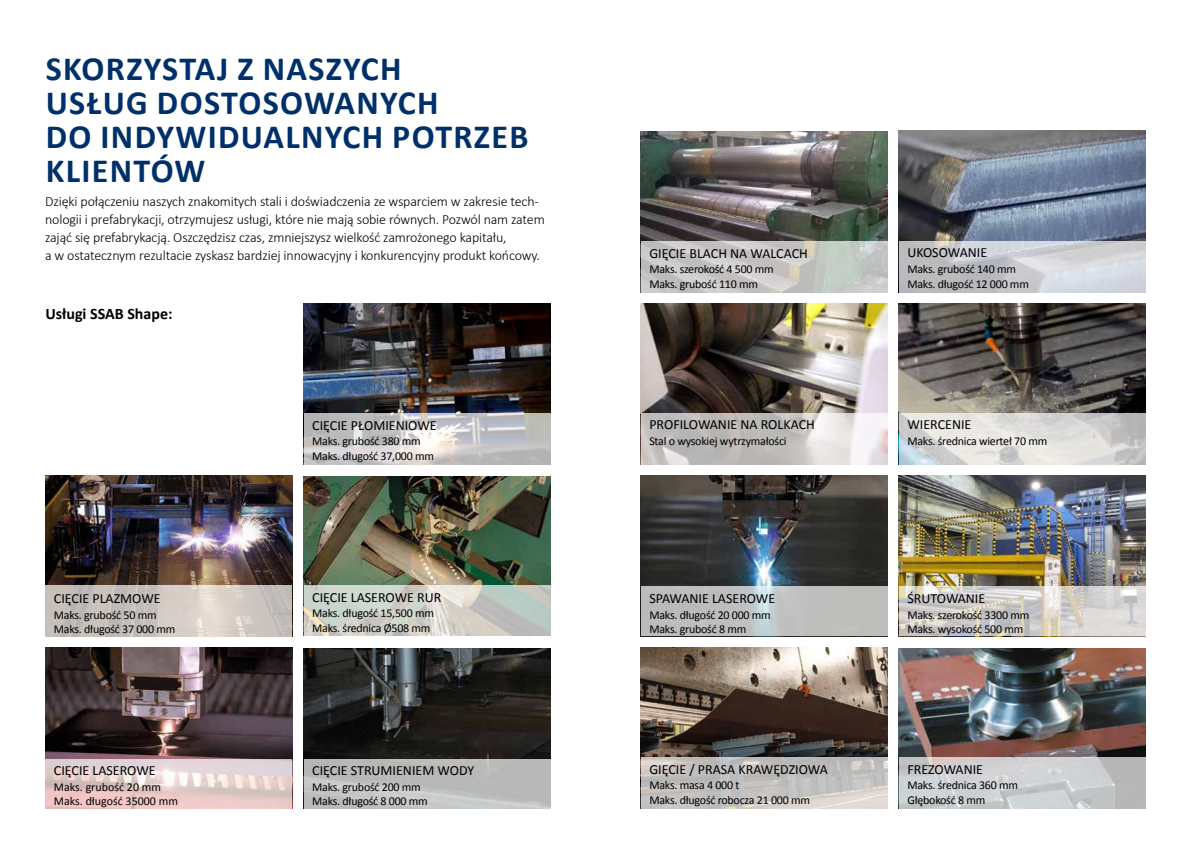
<style>
.page{position:relative;width:1191px;height:842px;background:#fff}
.page>*{position:absolute;margin:0;border:0;box-sizing:border-box;transform-origin:0 0}
.t1{font:700 34px/34px "Calibri";letter-spacing:.04em;color:#00306a}
.t2{font:700 16px "Calibri";color:#000}
.t3{font:300 14px/18px "Calibri";letter-spacing:-.01em;color:#000}
.t4{font:14px "Calibri";color:#000}
.t5{font:12px/14.4px "Calibri";letter-spacing:-.02em;color:#000}
.t6{font:12px/14.4px "Calibri";color:#000}
</style>
<div class="page">
<img style="left:899px;top:648px;width:246px;height:109px">
<img style="left:899px;top:131px;width:246px;height:110px">
<img style="left:899px;top:475px;width:246px;height:111px">
<img style="left:641px;top:647px;width:246px;height:110px">
<img style="left:304px;top:476px;width:246px;height:109px">
<img style="left:304px;top:648px;width:246px;height:110px">
<img style="left:899px;top:304px;width:246px;height:109px">
<img style="left:641px;top:131px;width:246px;height:110px">
<img style="left:45px;top:475px;width:247px;height:110px">
<img style="left:641px;top:475px;width:246px;height:111px">
<img style="left:45px;top:647px;width:247px;height:111px">
<img style="left:641px;top:303px;width:246px;height:110px">
<img style="left:304px;top:303px;width:246px;height:110px">
<svg style="left:304px;top:413px;width:246px;height:51px;background:#c9c7c8"></svg>
<svg style="left:45px;top:758px;width:247px;height:50px;background:#e4cccb"></svg>
<svg style="left:304px;top:758px;width:246px;height:50px;background:#bababa"></svg>
<svg style="left:641px;top:241px;width:246px;height:51px;background:#c7c7c5"></svg>
<svg style="left:304px;top:585px;width:246px;height:51px;background:#cdd0c7"></svg>
<svg style="left:641px;top:413px;width:246px;height:51px;background:#cdcac9"></svg>
<svg style="left:641px;top:586px;width:246px;height:50px;background:#bec0c0"></svg>
<svg style="left:641px;top:757px;width:246px;height:51px;background:#c5c2c1"></svg>
<svg style="left:899px;top:757px;width:246px;height:51px;background:#c9cbcc"></svg>
<svg style="left:899px;top:586px;width:246px;height:50px;background:#d2cfcc"></svg>
<svg style="left:899px;top:413px;width:246px;height:51px;background:#dad9d7"></svg>
<svg style="left:899px;top:241px;width:246px;height:51px;background:#c9cbd0"></svg>
<svg style="left:45px;top:585px;width:247px;height:51px;background:#ccc5c0"></svg>
<h1 class="t1" style="left:46px;top:50px;width:484px">SKORZYSTAJ Z NASZYCH<br>USŁUG DOSTOSOWANYCH<br>DO INDYWIDUALNYCH POTRZEB<br>KLIENTÓW</h1>
<p class="t3" style="left:45px;top:193px;width:501px">Dzięki połączeniu naszych znakomitych stali i doświadczenia ze wsparciem w zakresie tech&shy;nologii i prefabrykacji, otrzymujesz usługi, które nie mają sobie równych. Pozwól nam zatem zająć się prefabrykacją. Oszczędzisz czas, zmniejszysz wielkość zamrożonego kapitału,<br>a w ostatecznym rezultacie zyskasz bardziej innowacyjny i konkurencyjny produkt końcowy.</p>
<h2 class="t2" style="left:45px;top:304px;width:129px">Usługi SSAB Shape:</h2>
<p class="t4" style="left:54px;top:589px;width:108px">CIĘCIE PLAZMOWE</p>
<p class="t5" style="left:54px;top:607px;width:123px">Maks. grubość 50 mm<br>Maks. długość 37 000 mm</p>
<p class="t4" style="left:54px;top:761px;width:103px">CIĘCIE LASEROWE</p>
<p class="t6" style="left:54px;top:779px;width:126px">Maks. grubość 20 mm<br>Maks. długość 35000 mm</p>
<p class="t4" style="left:312px;top:416px;width:126px">CIĘCIE PŁOMIENIOWE</p>
<p class="t5" style="left:312px;top:434px;width:123px">Maks. grubość 380 mm<br>Maks. długość 37,000 mm</p>
<p class="t4" style="left:312px;top:588px;width:131px">CIĘCIE LASEROWE RUR</p>
<p class="t5" style="left:312px;top:606px;width:123px">Maks. długość 15,500 mm<br>Maks. średnica Ø508 mm</p>
<p class="t4" style="left:312px;top:761px;width:164px">CIĘCIE STRUMIENIEM WODY</p>
<p class="t5" style="left:312px;top:779px;width:117px">Maks. grubość 200 mm<br>Maks. długość 8 000 mm</p>
<p class="t4" style="left:649px;top:244px;width:160px">GIĘCIE BLACH NA WALCACH</p>
<p class="t5" style="left:649px;top:262px;width:126px">Maks. szerokość 4 500 mm<br>Maks. grubość 110 mm</p>
<p class="t4" style="left:649px;top:416px;width:167px">PROFILOWANIE NA ROLKACH</p>
<p class="t5" style="left:649px;top:434px;width:139px">Stal o wysokiej wytrzymałości</p>
<p class="t4" style="left:649px;top:589px;width:127px">SPAWANIE LASEROWE</p>
<p class="t5" style="left:649px;top:607px;width:123px">Maks. długość 20 000 mm<br>Maks. grubość 8 mm</p>
<p class="t4" style="left:649px;top:760px;width:180px">GIĘCIE / PRASA KRAWĘDZIOWA</p>
<p class="t5" style="left:649px;top:778px;width:162px">Maks. masa 4 000 t<br>Maks. długość robocza 21 000 mm</p>
<p class="t4" style="left:907px;top:244px;width:81px">UKOSOWANIE</p>
<p class="t5" style="left:907px;top:261px;width:123px">Maks. grubość 140 mm<br>Maks. długość 12 000 mm</p>
<p class="t4" style="left:907px;top:416px;width:65px">WIERCENIE</p>
<p class="t5" style="left:907px;top:434px;width:141px">Maks. średnica wierteł 70 mm</p>
<p class="t4" style="left:907px;top:589px;width:79px">ŚRUTOWANIE</p>
<p class="t5" style="left:907px;top:607px;width:123px">Maks. szerokość 3300 mm<br>Maks. wysokość 500 mm</p>
<p class="t4" style="left:907px;top:760px;width:77px">FREZOWANIE</p>
<p class="t5" style="left:907px;top:778px;width:112px">Maks. średnica 360 mm<br>Głębokość 8 mm</p>
</div>
